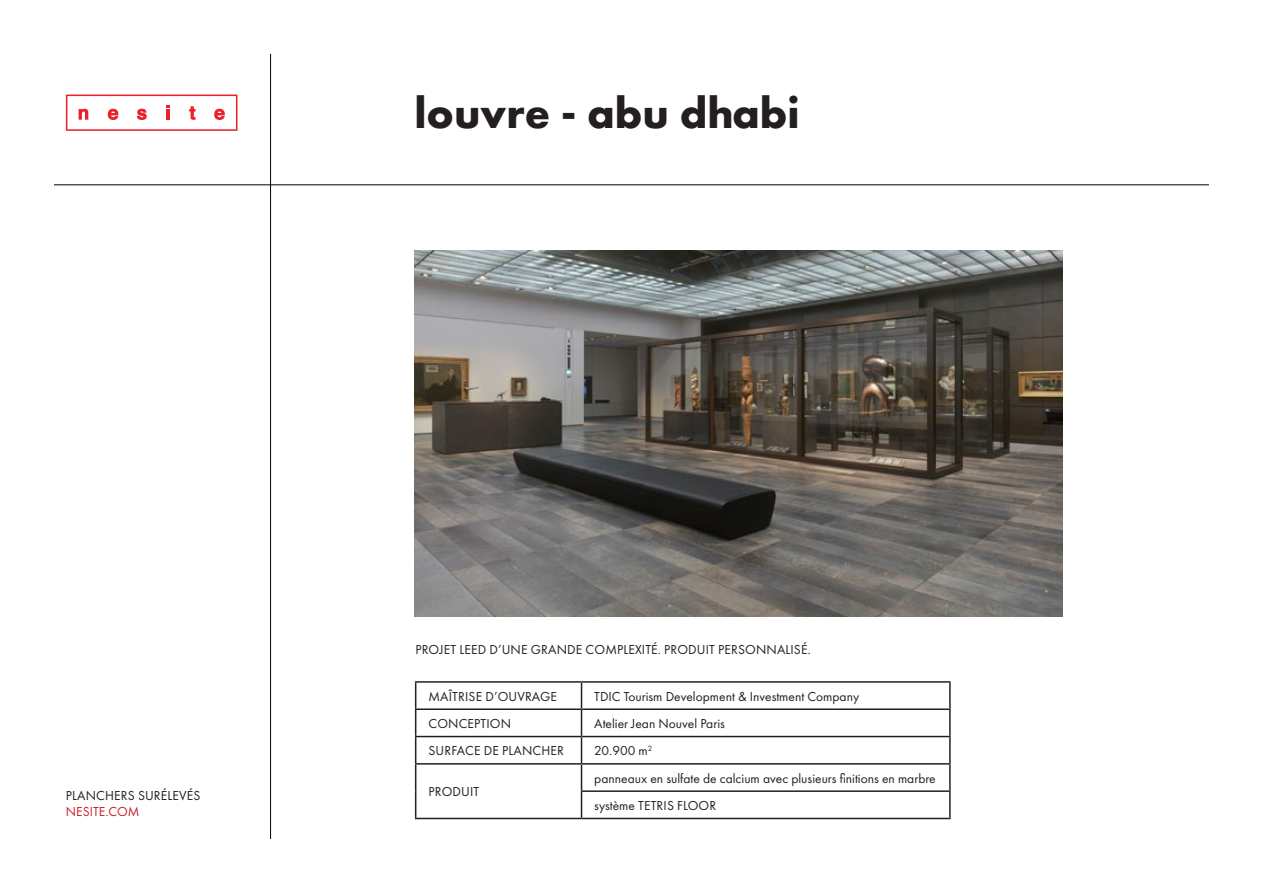
<style>
.page{position:relative;width:1263px;height:893px;background:#fff}
.page>*{position:absolute;margin:0;border:0;box-sizing:border-box;transform-origin:0 0}
.titoli{font:700 45px "Futura PT";color:#231f20}
.body{font:13.5px "Futura PT";color:#231f20}
.t1{font:13.5px "Futura PT";color:#c42028}
</style>
<div class="page">
<svg style="left:66px;top:95px;width:171px;height:36px"></svg>
<hr style="left:54px;top:185px;width:1155px;height:1px;background:#000">
<hr style="left:270px;top:54px;width:1px;height:785px;background:#000">
<hr style="left:415px;top:681px;width:166px;height:2px;background:#231f20">
<hr style="left:581px;top:681px;width:370px;height:2px;background:#231f20">
<hr style="left:949px;top:683px;width:2px;height:25px;background:#231f20">
<hr style="left:415px;top:708px;width:166px;height:2px;background:#231f20">
<hr style="left:581px;top:708px;width:370px;height:2px;background:#231f20">
<hr style="left:949px;top:710px;width:2px;height:26px;background:#231f20">
<hr style="left:415px;top:736px;width:166px;height:1px;background:#231f20">
<hr style="left:581px;top:736px;width:370px;height:1px;background:#231f20">
<hr style="left:949px;top:737px;width:2px;height:26px;background:#231f20">
<hr style="left:415px;top:763px;width:166px;height:2px;background:#231f20">
<hr style="left:581px;top:763px;width:370px;height:2px;background:#231f20">
<hr style="left:949px;top:765px;width:2px;height:25px;background:#231f20">
<svg style="left:415px;top:683px;width:1px;height:135px"></svg>
<hr style="left:581px;top:790px;width:370px;height:2px;background:#231f20">
<svg style="left:581px;top:683px;width:1px;height:135px"></svg>
<hr style="left:949px;top:792px;width:2px;height:26px;background:#231f20">
<hr style="left:415px;top:818px;width:166px;height:1px;background:#231f20">
<hr style="left:581px;top:818px;width:370px;height:1px;background:#231f20">
<img style="left:415px;top:250px;width:648px;height:366px">
<p class="body" style="left:66px;top:787px;width:136px">PLANCHERS SURÉLEVÉS</p>
<p class="t1" style="left:66px;top:803px;width:75px">NESITE.COM</p>
<p class="titoli" style="left:414px;top:84px;width:387px">louvre - abu dhabi</p>
<p class="body" style="left:415px;top:641px;width:397px">PROJET LEED D’UNE GRANDE COMPLEXITÉ. PRODUIT PERSONNALISÉ.</p>
<p class="body" style="left:428px;top:688px;width:130px">MAÎTRISE D’OUVRAGE</p>
<p class="body" style="left:594px;top:688px;width:266px">TDIC Tourism Development &amp; Investment Company</p>
<p class="body" style="left:428px;top:715px;width:84px">CONCEPTION</p>
<p class="body" style="left:594px;top:715px;width:132px">Atelier Jean Nouvel Paris</p>
<p class="body" style="left:428px;top:743px;width:137px">SURFACE DE PLANCHER</p>
<p class="body" style="left:594px;top:743px;width:59px">20.900 m<sup>2</sup></p>
<p class="body" style="left:428px;top:784px;width:52px">PRODUIT</p>
<p class="body" style="left:594px;top:770px;width:343px">panneaux en sulfate de calcium avec plusieurs finitions en marbre</p>
<p class="body" style="left:594px;top:797px;width:123px">système TETRIS FLOOR</p>
</div>
